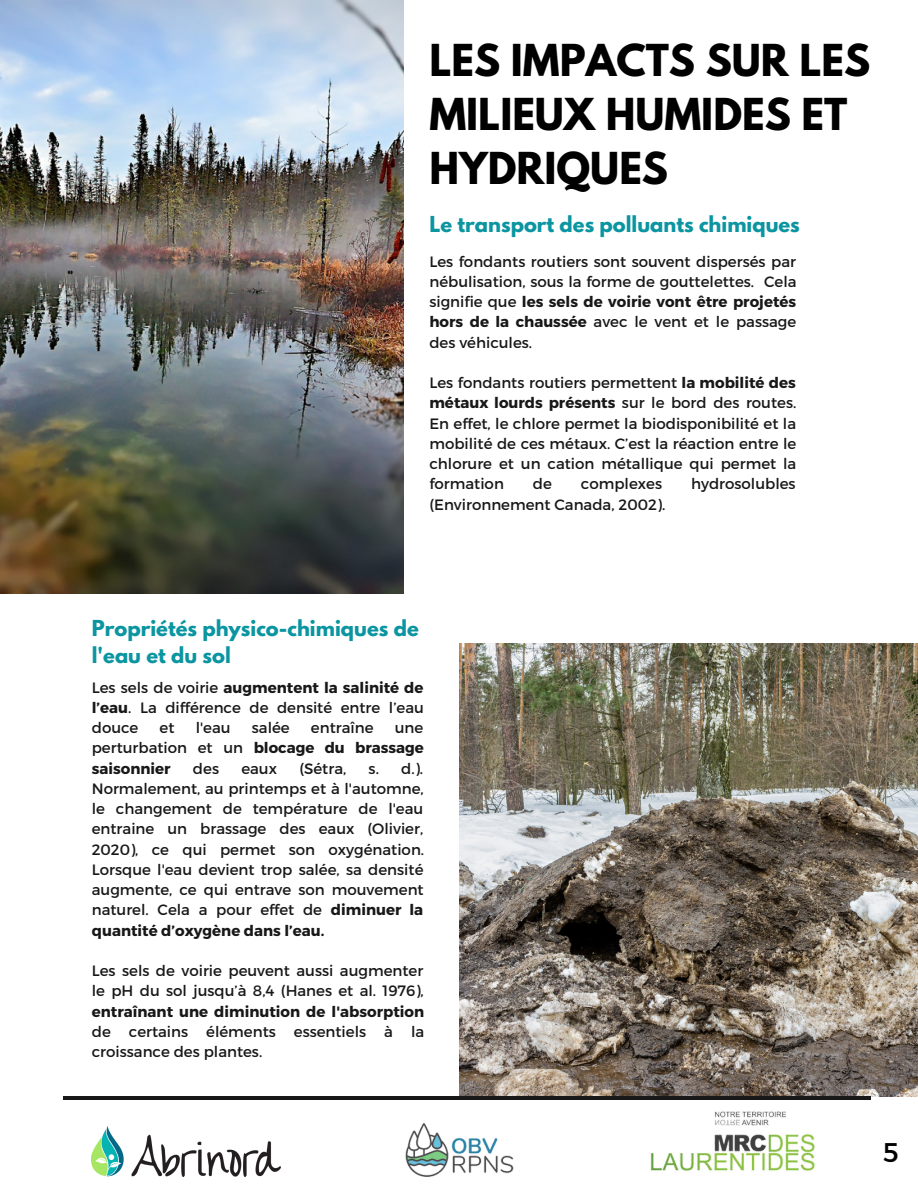
<style>
.page{position:relative;width:918px;height:1188px;background:#fff}
.page>*{position:absolute;margin:0;border:0;box-sizing:border-box;transform-origin:0 0}
.t1{font:700 39px/54px "League Spartan";color:#000}
.t2{font:27px "Montserrat";color:#000}
.t3{font:700 19.5px/27px "League Spartan";color:#0a95a1}
.t4{font:15px/20.2px "Montserrat";color:#181818;text-align:justify}
.t5{font:700 15px/20.2px "Montserrat";color:#181818;text-align:justify}
.s1{font-weight:700}
.s2{font-weight:400}
</style>
<div class="page">
<img style="left:0;top:0;width:404px;height:594px">
<img style="left:459px;top:644px;width:459px;height:452px">
<hr style="left:63px;top:1096px;width:808px;height:4px;background:#181818">
<img style="left:405px;top:1123px;width:109px;height:54px">
<img style="left:632px;top:1064px;width:213px;height:108px">
<img style="left:92px;top:1127px;width:189px;height:49px">
<p class="t1" style="left:429px;top:38px;width:442px">LES IMPACTS SUR LES<br>MILIEUX HUMIDES ET<br>HYDRIQUES</p>
<p class="t3" style="left:429px;top:213px;width:372px">Le transport des polluants chimiques</p>
<p class="t4" style="left:429px;top:250px;width:369px">Les fondants routiers sont souvent dispersés par nébulisation, sous la forme de gouttelettes. Cela signifie que <span class="s1">les sels de voirie vont être projetés hors de la chaussée</span> avec le vent et le passage des véhicules.</p>
<p class="t4" style="left:429px;top:372px;width:369px">Les fondants routiers permettent <span class="s1">la mobilité des métaux lourds présents</span> sur le bord des routes.<br>En effet, le chlore permet la biodisponibilité et la mobilité de ces métaux. C’est la réaction entre le chlorure et un cation métallique qui permet la formation</p>
<p class="t4" style="left:533px;top:473px;width:21px">de</p>
<p class="t4" style="left:581px;top:473px;width:83px">complexes</p>
<p class="t4" style="left:691px;top:473px;width:106px">hydrosolubles</p>
<p class="t4" style="left:429px;top:493px;width:237px">(Environnement Canada, 2002).</p>
<p class="t3" style="left:92px;top:617px;width:328px">Propriétés physico-chimiques de l'eau et du sol</p>
<p class="t4" style="left:92px;top:676px;width:334px">Les sels de voirie <span class="s1">augmentent la salinité de l’eau</span>. La différence de densité entre l’eau douce</p>
<p class="t4" style="left:160px;top:717px;width:16px">et</p>
<p class="t4" style="left:196px;top:717px;width:36px">l'eau</p>
<p class="t4" style="left:252px;top:717px;width:39px">salée</p>
<p class="t4" style="left:311px;top:717px;width:64px">entraîne</p>
<p class="t5" style="left:92px;top:717px;width:334px;text-indent:303px"><span class="s2">une perturbation et un</span> blocage du brassage saisonnier</p>
<p class="t4" style="left:193px;top:757px;width:28px">des</p>
<p class="t4" style="left:241px;top:757px;width:37px">eaux</p>
<p class="t4" style="left:299px;top:757px;width:48px">(Sétra,</p>
<p class="t4" style="left:92px;top:757px;width:334px;text-indent:277px">s. d.).<br>Normalement, au printemps et à l'automne, le changement de température de l'eau entraine un brassage des eaux (Olivier, 2020), ce qui permet son oxygénation.<br>Lorsque l'eau devient trop salée, sa densité augmente, ce qui entrave son mouvement naturel. Cela a pour effet de <span class="s1">diminuer la quantité d’oxygène dans l’eau.</span></p>
<p class="t4" style="left:92px;top:960px;width:334px">Les sels de voirie peuvent aussi augmenter le pH du sol jusqu’à 8,4 (Hanes et al. 1976), <span class="s1">entraînant une diminution de l'absorption </span>de certains éléments essentiels à la croissance des plantes.</p>
<p class="t2" style="left:883px;top:1135px;width:17px">5</p>
</div>
